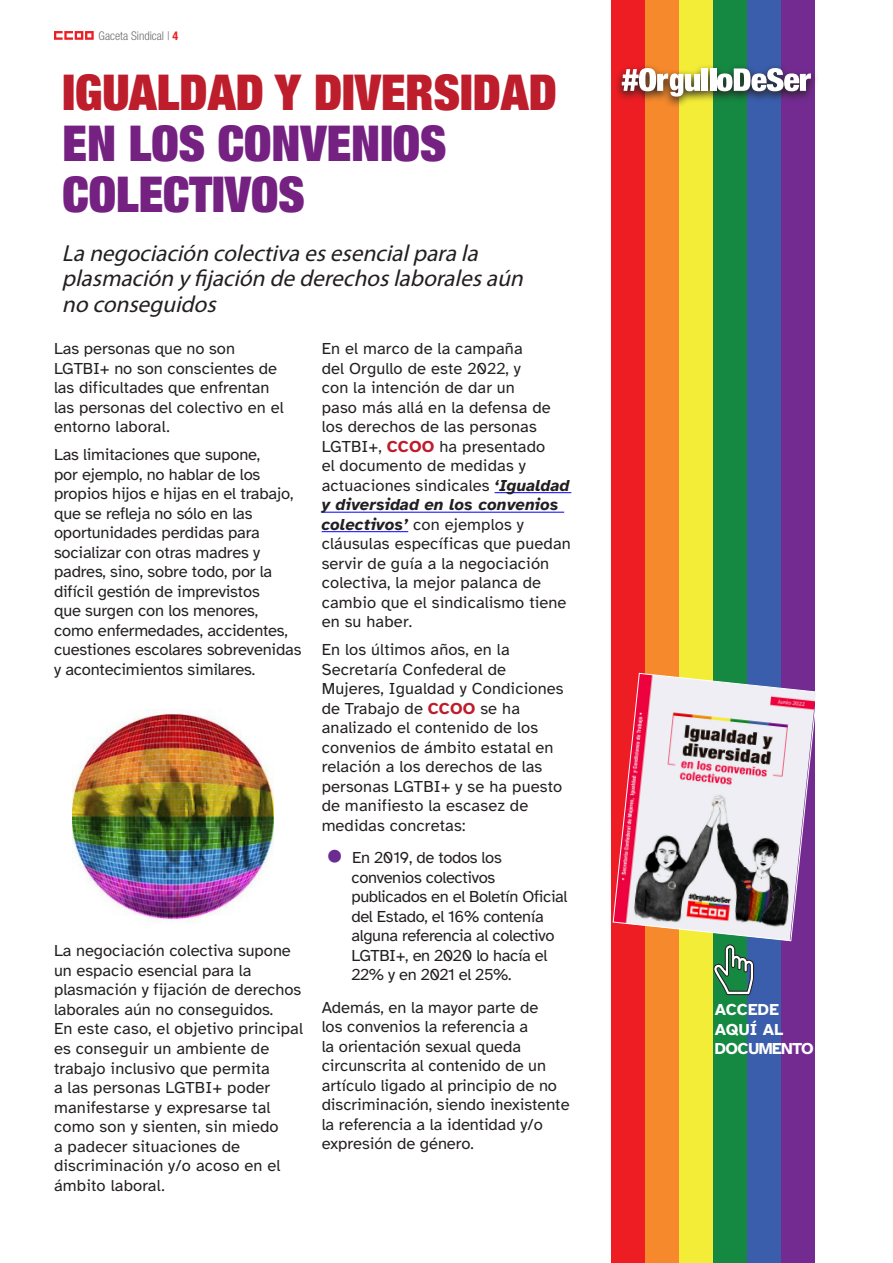
<style>
.page{position:relative;width:893px;height:1263px;background:#fff}
.page>*{position:absolute;margin:0;border:0;box-sizing:border-box;transform-origin:0 0}
.Entradillas{font:900 condensed 49.5px/51px "Helvetica Neue LT Std";color:#752182}
.Entradillas-2{font:900 condensed 49.5px "Helvetica Neue LT Std";color:#be1d2c}
.t1{font:italic 23.25px/25.5px "Myriad Pro";color:#231f20}
.t2{font:16.5px/19.5px "Atkinson Hyperlegible";color:#231f20}
.t3{font:16.5px/19.5px "Atkinson Hyperlegible";letter-spacing:-.02em;color:#231f20}
.t4{font:700 16.5px/19.5px "Atkinson Hyperlegible";letter-spacing:-.025em;color:#fff}
.t5{font:300 condensed 12px "Helvetica Neue LT Std";color:#6c6d70}
.s1{font-weight:700;color:#ee1d23}
.s2{font-weight:700;color:#be1d2c}
.s3{font-weight:700;font-style:italic}
.s4{font-family:"Helvetica Neue LT 75 Bd";font-size:36px;color:#6a2c91}
</style>
<div class="page">
<svg style="left:54px;top:31px;width:40px;height:9px"></svg>
<div style="left:611px;top:0;width:34px;height:1263px;background:#ee1d23"></div>
<div style="left:645px;top:0;width:34px;height:1263px;background:#f5892c"></div>
<div style="left:679px;top:0;width:34px;height:1263px;background:#f4ed38"></div>
<div style="left:713px;top:0;width:34px;height:1263px;background:#158842"></div>
<div style="left:747px;top:0;width:34px;height:1263px;background:#3a5eab"></div>
<div style="left:781px;top:0;width:34px;height:1263px;background:#742b91"></div>
<hr style="left:495px;top:492px;width:76px;height:1px;background:#00f">
<hr style="left:322px;top:512px;width:242px;height:1px;background:#00f">
<hr style="left:322px;top:531px;width:86px;height:1px;background:#00f">
<img style="left:72px;top:714px;width:201px;height:203px">
<svg style="left:616px;top:66px;width:200px;height:34px"></svg>
<svg style="left:619px;top:68px;width:81px;height:38px"></svg>
<div style="left:702px;top:68px;width:6px;height:23px;background:#fff"></div>
<div style="left:711px;top:68px;width:6px;height:23px;background:#fff"></div>
<svg style="left:717px;top:68px;width:94px;height:23px;background:#afb0be"></svg>
<svg style="left:612px;top:672px;width:204px;height:269px"></svg>
<svg style="left:713px;top:944px;width:41px;height:51px"></svg>
<p class="t5" style="left:99px;top:28px;width:81px">Gaceta Sindical | <span class="s1">4</span></p>
<p class="Entradillas-2" style="left:63px;top:60px;width:496px">IGUALDAD Y DIVERSIDAD</p>
<p class="Entradillas" style="left:63px;top:116px;width:386px">EN LOS CONVENIOS<br>COLECTIVOS</p>
<p class="t1" style="left:62px;top:240px;width:469px">Lanegociación colectivaesesencialparala plasmación yfijación dederechoslaboralesaún</p>
<p class="t1" style="left:62px;top:291px;width:162px">no conseguidos</p>
<p class="t2" style="left:54px;top:339px;width:231px">Las personas que no son<br>LGTBI+ no son conscientes de las dificultades que enfrentan las personas del colectivo en el entorno laboral.</p>
<p class="t2" style="left:54px;top:445px;width:249px">Las limitaciones que supone,<br>por ejemplo, no hablar de los propios hijos e hijas en el trabajo, que se refleja no sólo en las oportunidades perdidas para socializar con otras madres y padres, sino, sobre todo, por la difícil gestión de imprevistos<br>que surgen con los menores, como enfermedades, accidentes, cuestiones escolares sobrevenidas y acontecimientos similares.</p>
<p class="t2" style="left:54px;top:941px;width:249px">La negociación colectiva supone un espacio esencial para la plasmación y fijación de derechos laborales aún no conseguidos.</p>
<p class="t2" style="left:54px;top:1019px;width:251px">En este caso, el objetivo principal es conseguir un ambiente de trabajo inclusivo que permita<br>a las personas LGTBI+ poder manifestarse y expresarse tal como son y sienten, sin miedo<br>a padecer situaciones de discriminación y/o acoso en el ámbito laboral.</p>
<p class="t2" style="left:322px;top:339px;width:251px">En el marco de la campaña<br>del Orgullo de este 2022, y<br>con la intención de dar un<br>paso más allá en la defensa de los derechos de las personas<br>LGTBI+, <span class="s2">CCOO</span> ha presentado<br>el documento de medidas y actuaciones sindicales <span class="s3">‘Igualdad y diversidad en los convenios colectivos’</span> con ejemplos y cláusulas específicas que puedan servir de guía a la negociación colectiva, la mejor palanca de cambio que el sindicalismo tiene en su haber.</p>
<p class="t2" style="left:322px;top:640px;width:243px">En los últimos años, en la<br>Secretaría Confederal de<br>Mujeres, Igualdad y Condiciones de Trabajo de <span class="s2">CCOO</span> se ha analizado el contenido de los convenios de ámbito estatal en relación a los derechos de las personas LGTBI+ y se ha puesto de manifiesto la escasez de medidas concretas:</p>
<p class="t3" style="left:351px;top:848px;width:218px;text-indent:-26px"><span class="s4">•</span> En 2019, de todos los convenios colectivos publicados en el Boletín Oficial del Estado, el 16% contenía alguna referencia al colectivo<br>LGTBI+, en 2020 lo hacía el<br>22% y en 2021 el 25%.</p>
<p class="t2" style="left:322px;top:997px;width:249px">Además, en la mayor parte de<br>los convenios la referencia a<br>la orientación sexual queda circunscrita al contenido de un artículo ligado al principio de no discriminación, siendo inexistente la referencia a la identidad y/o expresión de género.</p>
<p class="t4" style="left:715px;top:1000px;width:101px">ACCEDE<br>AQUÍ AL<br>DOCUMENTO</p>
</div>
